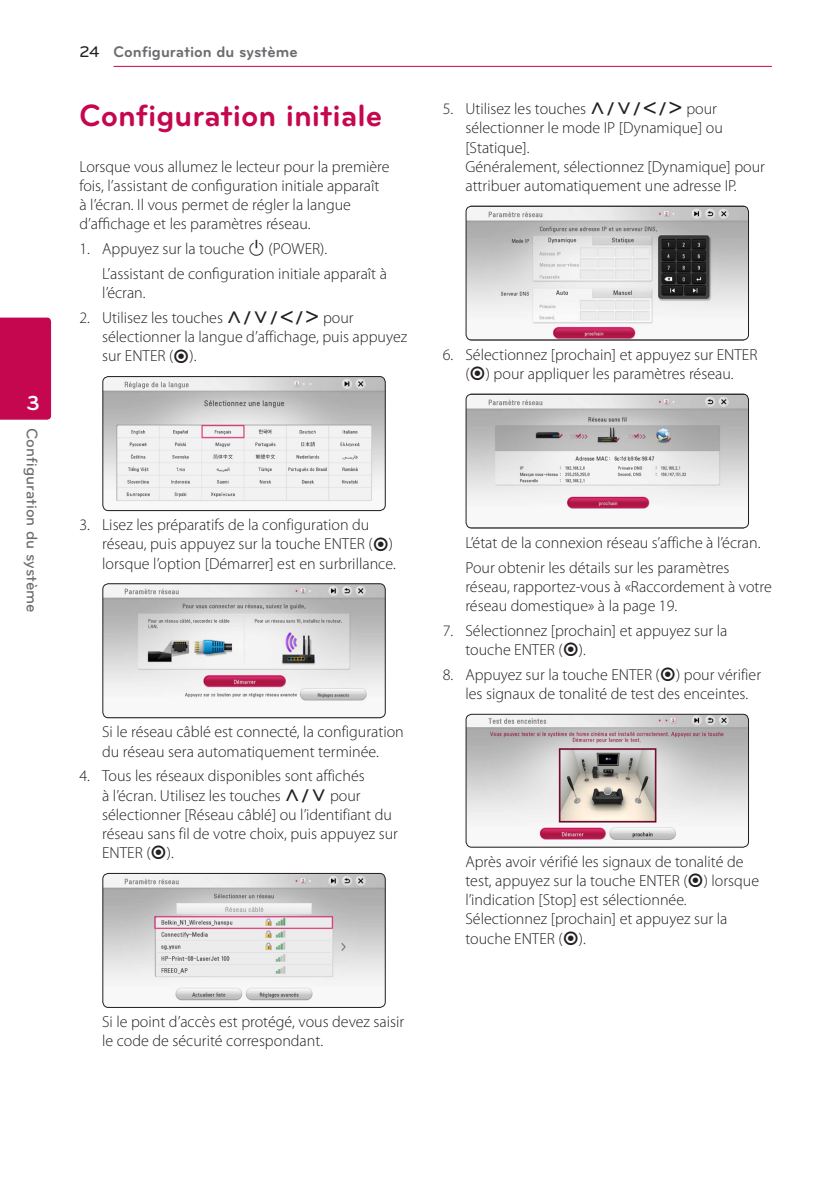
<style>
.page{position:relative;width:840px;height:1191px;background:#fff}
.page>*{position:absolute;margin:0;border:0;box-sizing:border-box;transform-origin:0 0}
.Title_1{font:700 32px "Bryant LG";color:#c50750}
.t1{font:700 21px "Bryant LG";color:#fff}
.Content_text_Num{font:300 16px/19.2px "Myriad Pro";color:#231f20}
.Contents_Text_Sub_Nu{font:300 16px/19.2px "Myriad Pro";color:#231f20}
.Content_text_Light{font:300 16px/19.2px "Myriad Pro";color:#231f20}
.Chapter_Title_Top_L{font:700 16px "Bryant LG";color:#6c6d70}
.Chapter_Title_Side{font:500 16px "Bryant LG";color:#6c6d70}
.Page_No_left{font:500 16px "Bryant LG";color:#231f20}
.s1{font-family:"UPSYS Common";font-weight:400}
</style>
<div class="page">
<hr style="left:113px;top:66px;width:658px;height:1px;background:#c50750">
<div style="left:0;top:317px;width:51px;height:103px;background:#c50750"></div>
<img style="left:103px;top:376px;width:282px;height:134px">
<div style="left:102px;top:376px;width:283px;height:135px;border:1px solid #231f20;border-radius:6px"></div>
<img style="left:103px;top:584px;width:282px;height:134px">
<div style="left:102px;top:583px;width:283px;height:135px;border:1px solid #231f20;border-radius:6px"></div>
<img style="left:104px;top:873px;width:281px;height:134px">
<div style="left:102px;top:873px;width:283px;height:135px;border:1px solid #231f20;border-radius:6px"></div>
<img style="left:466px;top:206px;width:282px;height:134px">
<div style="left:465px;top:206px;width:283px;height:134px;border:1px solid #231f20;border-radius:6px"></div>
<img style="left:466px;top:394px;width:282px;height:134px">
<div style="left:465px;top:393px;width:283px;height:135px;border:1px solid #231f20;border-radius:6px"></div>
<img style="left:466px;top:714px;width:282px;height:133px">
<div style="left:465px;top:714px;width:283px;height:133px;border:1px solid #231f20;border-radius:6px"></div>
<p class="t1" style="left:26px;top:390px;width:15px">3</p>
<p class="Chapter_Title_Side" style="left:42px;top:428px;width:186px;rotate:90deg">Configuration du système</p>
<p class="Page_No_left" style="left:79px;top:42px;width:21px">24</p>
<p class="Chapter_Title_Top_L" style="left:113px;top:42px;width:185px">Configuration du système</p>
<p class="Title_1" style="left:79px;top:96px;width:304px">Configuration initiale</p>
<p class="Content_text_Light" style="left:79px;top:156px;width:311px">Lorsque vous allumez le lecteur pour la première fois, l’assistant de configuration initiale apparaît à l’écran. Il vous permet de régler la langue d’affichage et les paramètres réseau.</p>
<p class="Content_text_Num" style="left:79px;top:239px;width:249px">1. Appuyez sur la touche <span class="s1">1</span> (POWER).</p>
<p class="Contents_Text_Sub_Nu" style="left:102px;top:264px;width:286px">L’assistant de configuration initiale apparaît à l’écran.</p>
<p class="Content_text_Num" style="left:102px;top:308px;width:306px;text-indent:-23px">2. Utilisez les touches <span class="s1">W/S/A/D</span> pour sélectionner la langue d’affichage, puis appuyez sur ENTER (<span class="s1">b</span>).</p>
<p class="Content_text_Num" style="left:465px;top:99px;width:301px;text-indent:-23px">5. Utilisez les touches <span class="s1">W/S/A/D</span> pour sélectionner le mode IP [Dynamique] ou [Statique].<br>Généralement, sélectionnez [Dynamique] pour attribuer automatiquement une adresse IP.</p>
<p class="Content_text_Num" style="left:442px;top:344px;width:316px;text-align:center">6. Sélectionnez [prochain] et appuyez sur ENTER (<span class="s1">b</span>) pour appliquer les paramètres réseau.</p>
<p class="Content_text_Num" style="left:102px;top:515px;width:295px;text-indent:-23px">3. Lisez les préparatifs de la configuration du réseau, puis appuyez sur la touche ENTER (<span class="s1">b</span>) lorsque l’option [Démarrer] est en surbrillance.</p>
<p class="Contents_Text_Sub_Nu" style="left:102px;top:722px;width:303px">Si le réseau câblé est connecté, la configuration du réseau sera automatiquement terminée.</p>
<p class="Content_text_Num" style="left:102px;top:766px;width:297px;text-indent:-23px">4. Tous les réseaux disponibles sont affichés<br>à l’écran. Utilisez les touches <span class="s1">W/S</span> pour sélectionner [Réseau câblé] ou l’identifiant du réseau sans fil de votre choix, puis appuyez sur ENTER (<span class="s1">b</span>).</p>
<p class="Contents_Text_Sub_Nu" style="left:102px;top:1012px;width:303px">Si le point d’accès est protégé, vous devez saisir le code de sécurité correspondant.</p>
<p class="Contents_Text_Sub_Nu" style="left:465px;top:532px;width:296px">L’état de la connexion réseau s’affiche à l’écran.</p>
<p class="Contents_Text_Sub_Nu" style="left:465px;top:557px;width:308px">Pour obtenir les détails sur les paramètres réseau, rapportez-vous à «Raccordement à votre réseau domestique» à la page 19.</p>
<p class="Content_text_Num" style="left:465px;top:620px;width:263px;text-indent:-23px">7. Sélectionnez [prochain] et appuyez sur la touche ENTER (<span class="s1">b</span>).</p>
<p class="Content_text_Num" style="left:465px;top:665px;width:297px;text-indent:-23px">8. Appuyez sur la touche ENTER (<span class="s1">b</span>) pour vérifier les signaux de tonalité de test des enceintes.</p>
<p class="Contents_Text_Sub_Nu" style="left:465px;top:851px;width:295px">Après avoir vérifié les signaux de tonalité de test, appuyez sur la touche ENTER (<span class="s1">b</span>) lorsque l’indication [Stop] est sélectionnée.<br>Sélectionnez [prochain] et appuyez sur la touche ENTER (<span class="s1">b</span>).</p>
</div>
